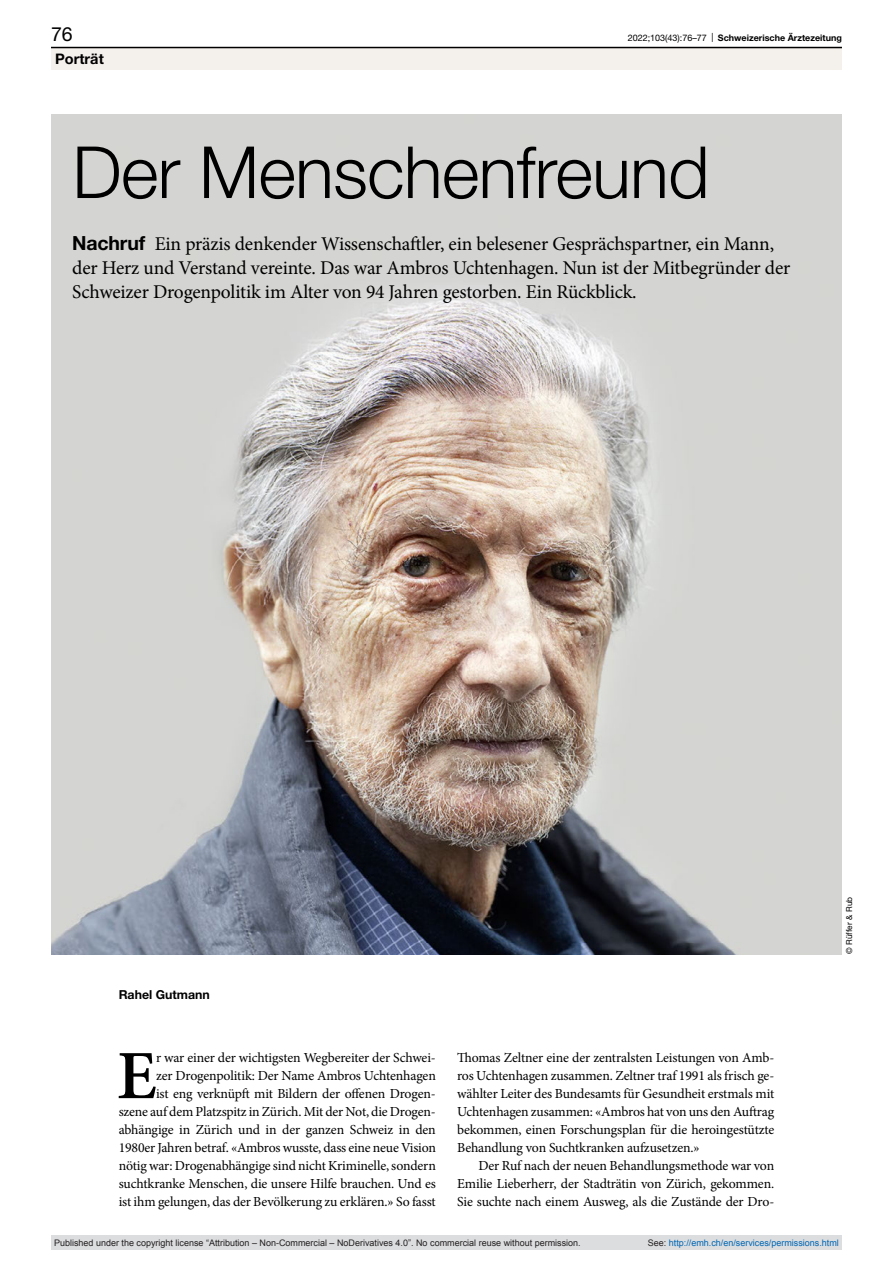
<style>
.page{position:relative;width:893px;height:1263px;background:#fff}
.page>*{position:absolute;margin:0;border:0;box-sizing:border-box;transform-origin:0 0}
.article-title-L48{font:300 72px "Helvetica Neue LT Pro";letter-spacing:-.01em;color:#000}
.paragraph-initial{font:600 69.15px "Minion Pro";color:#000}
.lead{font:19.5px/24px "Minion Pro";letter-spacing:-.01em;color:#000}
.t1{font:19.5px "Helvetica Neue LT Pro";color:#000}
.t2{font:700 14.55px "Helvetica Neue LT Pro";color:#000}
.paragraph-initial-2{font:13.8px/18px "Minion Pro";letter-spacing:-.01em;color:#000;text-align:right}
.paragraph-indent{font:13.8px/18px "Minion Pro";letter-spacing:-.01em;color:#000;text-align:justify}
.authors{font:700 12.3px "Helvetica Neue LT Pro";color:#000}
.t3{font:9px "Arial";color:#231f20}
.t4{font:9px "Arial";color:#0066b3}
.t5{font:700 9px "Helvetica Neue LT Pro";color:#000}
.t6{font:8.25px "Helvetica Neue LT Pro";letter-spacing:.01em;color:#000}
.s1{font-weight:400}
.s2{font-family:"Helvetica Neue LT Pro";font-weight:700}
.s3{color:#231f20}
</style>
<div class="page">
<img style="left:51px;top:115px;width:791px;height:839px">
<div style="left:51px;top:48px;width:791px;height:22px;background:#f4f0ec"></div>
<hr style="left:51px;top:47px;width:791px;height:1px;background:#000">
<div style="left:51px;top:1235px;width:791px;height:15px;background:#dcdddf"></div>
<h3 class="t1" style="left:51px;top:22px;width:23px">76</h3>
<p class="t5" style="left:628px;top:32px;width:216px"><span class="s1">2022;103(43):76–77 |</span> Schweizerische Ärztezeitung</p>
<p class="t2" style="left:55px;top:49px;width:50px">Porträt</p>
<p class="article-title-L48" style="left:72px;top:128px;width:639px">Der Menschenfreund</p>
<p class="lead" style="left:72px;top:232px;width:720px"><span class="s2">Nachruf</span> Ein präzis denkender Wissenschaftler, ein belesener Gesprächspartner, ein Mann, der Herz und Verstand vereinte. Das war Ambros Uchtenhagen. Nun ist der Mitbegründer der<br>Schweizer Drogenpolitik im Alter von 94 Jahren gestorben. Ein Rückblick.</p>
<p class="authors" style="left:119px;top:987px;width:93px">Rahel Gutmann</p>
<p class="paragraph-initial-2" style="left:119px;top:1049px;width:319px">r war einer der wichtigsten Wegbereiter der Schwei-<br>zer Drogenpolitik: Der Name Ambros Uchtenhagen<br>ist eng verknüpft mit Bildern der offenen Drogen-<br>szene auf dem Platzspitz in Zürich. Mit der Not, die Drogen&shy;abhängige in Zürich und in der ganzen Schweiz in den 1980er Jahren betraf. «Ambros wusste, dass eine neue Vision nötig war: Drogenabhängige sind nicht Kriminelle, sondern suchtkranke Menschen, die unsere Hilfe brauchen. Und es ist ihm gelungen, das der Bevölkerung zu erklären.» So fasst</p>
<p class="paragraph-initial-2" style="left:457px;top:1049px;width:319px;text-align:justify">Thomas Zeltner eine der zentralsten Leistungen von Amb&shy;ros Uchtenhagen zusammen. Zeltner traf 1991 als frisch ge&shy;wählter Leiter des Bundesamts für Gesundheit erstmals mit Uchtenhagen zusammen: «Ambros hat von uns den Auftrag bekommen, einen Forschungsplan für die heroingestützte Behandlung von Suchtkranken aufzusetzen.»</p>
<p class="paragraph-initial" style="left:117px;top:1028px;width:41px">E</p>
<p class="paragraph-indent" style="left:457px;top:1157px;width:319px;text-indent:21px">Der Ruf nach der neuen Behandlungsmethode war von Emilie Lieberherr, der Stadträtin von Zürich, gekommen.<br>Sie suchte nach einem Ausweg, als die Zustände der Dro-</p>
<p class="t6" style="left:844px;top:954px;width:59px;rotate:-90deg">© Rüffer &amp; Rub</p>
<p class="t3" style="left:54px;top:1237px;width:528px">Published under the copyright license “Attribution – Non-Commercial – NoDerivatives 4.0”. No commercial reuse without permission.</p>
<p class="t4" style="left:648px;top:1237px;width:193px"><span class="s3">See:</span> http://emh.ch/en/services/permissions.html</p>
</div>
